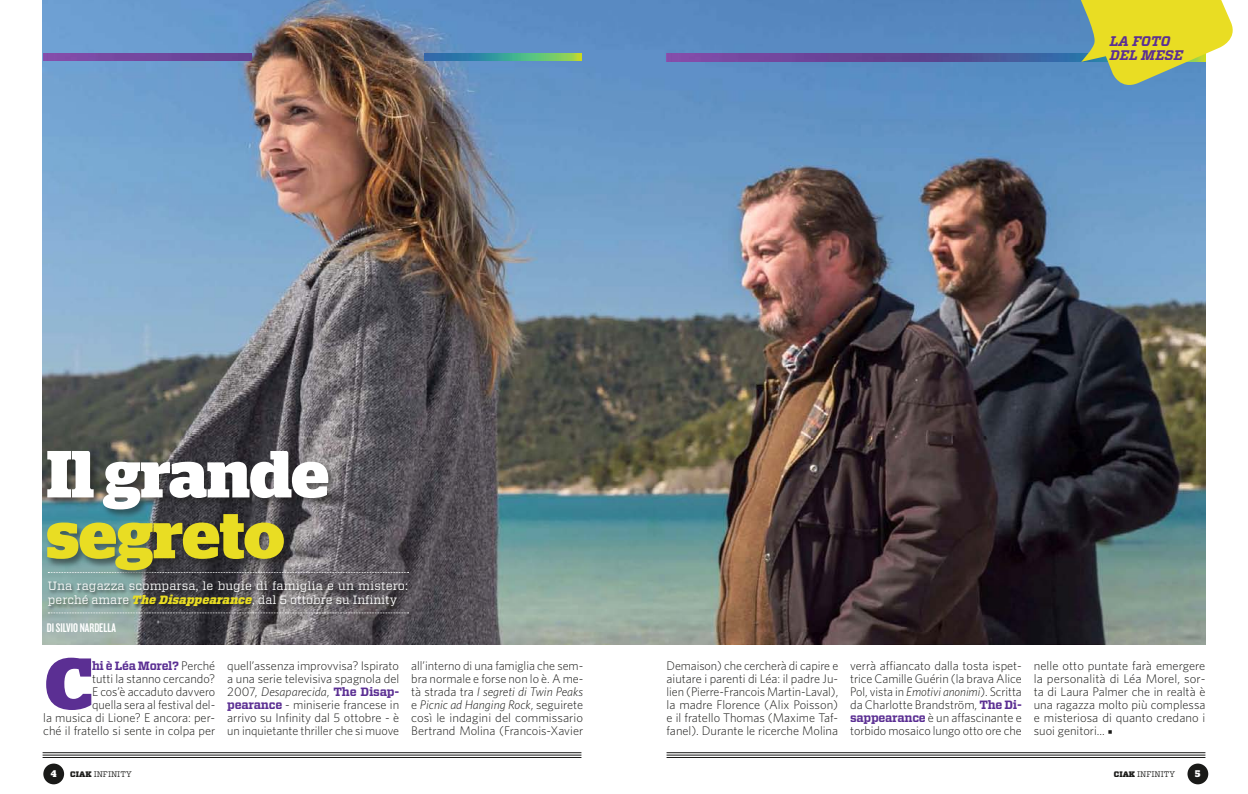
<style>
.page{position:relative;width:1248px;height:794px;background:#fff}
.page>*{position:absolute;margin:0;border:0;box-sizing:border-box;transform-origin:0 0}
.t1{font:700 72.5px "Stag";color:#5b2f93}
.t2{font:700 66.4px "Stag";color:#fff}
.t3{font:700 66.4px "Stag";color:#e9dd23}
.t4{font:italic 700 13.9px/13.9px "Vitesse";color:#5b2f93}
.t5{font:13px "Knockout 48 Featherweight";color:#fff}
.t6{font:300 12.5px/13px "Whitney";color:#1a1a18;text-align:justify}
.t7{font:12px/14.4px "Vitesse";letter-spacing:.005em;color:#fff}
.t8{font:700 12px "Vitesse";letter-spacing:-.025em;color:#5b2f93}
.t9{font:700 9.6px "Stag";color:#fff}
.t10{font:8px "Vitesse";color:#1a1a18}
.s1{font-weight:900;font-style:italic;color:#e9dd23}
.s2{font-family:"Whitney";font-weight:300;font-size:12.5px;color:#1a1a18}
.s3{font-style:italic}
.s4{font-family:"Vitesse";font-weight:700;font-size:12px;color:#5b2f93}
.s5{font-family:"Minion Pro";font-weight:400;font-size:12px}
.s6{font-weight:900}
</style>
<div class="page">
<img style="left:43px;top:0;width:1162px;height:644px">
<svg style="left:1187px;top:763px;width:21px;height:21px"></svg>
<img style="left:424px;top:53px;width:157px;height:7px">
<div style="left:43px;top:763px;width:21px;height:21px;background:#1a1a18;border-radius:50%"></div>
<div style="left:47px;top:571px;width:365px;height:47px;background:#1a1a18;opacity:.75"></div>
<svg style="left:337px;top:572px;width:71px;height:1px"></svg>
<svg style="left:48px;top:612px;width:360px;height:1px"></svg>
<div style="left:46px;top:450px;width:291px;height:130px;background:#1a1a18;opacity:.5"></div>
<hr style="left:43px;top:757px;width:538px;height:1px;background:#1a1a18">
<hr style="left:43px;top:755px;width:538px;height:1px;background:#1a1a18">
<hr style="left:43px;top:752px;width:538px;height:1px;background:#1a1a18">
<hr style="left:666px;top:757px;width:539px;height:1px;background:#1a1a18">
<hr style="left:666px;top:755px;width:539px;height:1px;background:#1a1a18">
<hr style="left:666px;top:752px;width:539px;height:1px;background:#1a1a18">
<img style="left:666px;top:53px;width:404px;height:9px">
<svg style="left:1070px;top:0;width:163px;height:91px;background:#c1c963"></svg>
<img style="left:44px;top:53px;width:207px;height:7px">
<h2 class="t2" style="left:47px;top:435px;width:284px">Il grande</h2>
<h2 class="t3" style="left:47px;top:496px;width:239px">segreto</h2>
<p class="t7" style="left:48px;top:578px;width:361px">Una ragazza scomparsa, le bugie di famiglia e un mistero: perché amare <span class="s1">The Disappearance</span>, dal 5 ottobre su Infinity</p>
<p class="t5" style="left:47px;top:619px;width:71px">DI SILVIO NARDELLA</p>
<p class="t4" style="left:1109px;top:35px;width:75px">LA FOTO<br>DEL MESE</p>
<h1 class="t1" style="left:45px;top:641px;width:47px">C</h1>
<p class="t8" style="left:92px;top:658px;width:125px">hi è Léa Morel? <span class="s2">Perché</span></p>
<p class="t6" style="left:43px;top:672px;width:173px;text-align:right">tutti la stanno cercando?<br>E cos’è accaduto davvero<br>quella sera al festival del-<br>la musica di Lione? E ancora: per&shy;ché il fratello si sente in colpa per</p>
<p class="t6" style="left:227px;top:659px;width:173px">quell’assenza improvvisa? I spirato a una serie televisiva spagnola del 2007, <span class="s3">Desaparecida</span>, <span class="s4">The Disap&shy;pearance</span> - miniserie francese in arrivo su I nfinity dal 5 ottobre - è un inquietante thriller che si muove</p>
<p class="t6" style="left:411px;top:659px;width:173px">all’interno di una famiglia che sem&shy;bra normale e forse non lo è. A me&shy;tà strada tra <span class="s3">I segreti di Twin Peaks </span>e <span class="s3">Picnic ad Hanging Rock</span>, seguirete così le indagini del commissario Bertrand Molina (Francois-Xavier</p>
<p class="t6" style="left:666px;top:659px;width:173px">Demaison) che cercherà di capire e aiutare i parenti di Léa: il padre Ju&shy;lien (Pierre-Francois Martin-Laval), la madre Florence (Alix Poisson) e il fratello Thomas (Maxime Taf&shy;fanel). Durante le ricerche Molina</p>
<p class="t6" style="left:850px;top:659px;width:173px">verrà affiancato dalla tosta ispet&shy;trice Camille Guérin (la brava Alice Pol, vista in <span class="s3">Emotivi anonimi</span>). Scritta da Charlotte Brandström, <span class="s4">The Di&shy;sappearance</span> è un affascinante e torbido mosaico lungo otto ore che</p>
<p class="t6" style="left:1033px;top:659px;width:173px">nelle otto puntate farà emergere la personalità di Léa Morel, sor&shy;ta di Laura Palmer che in realtà è una ragazza molto più complessa e misteriosa di quanto credano i suoi genitori... <span class="s5">■</span></p>
<p class="t9" style="left:51px;top:768px;width:7px">4</p>
<p class="t10" style="left:70px;top:769px;width:63px"><span class="s6">CIAK</span> infinity</p>
<p class="t10" style="left:1113px;top:769px;width:63px"><span class="s6">CIAK</span> infinity</p>
<p class="t9" style="left:1195px;top:768px;width:7px">5</p>
</div>
